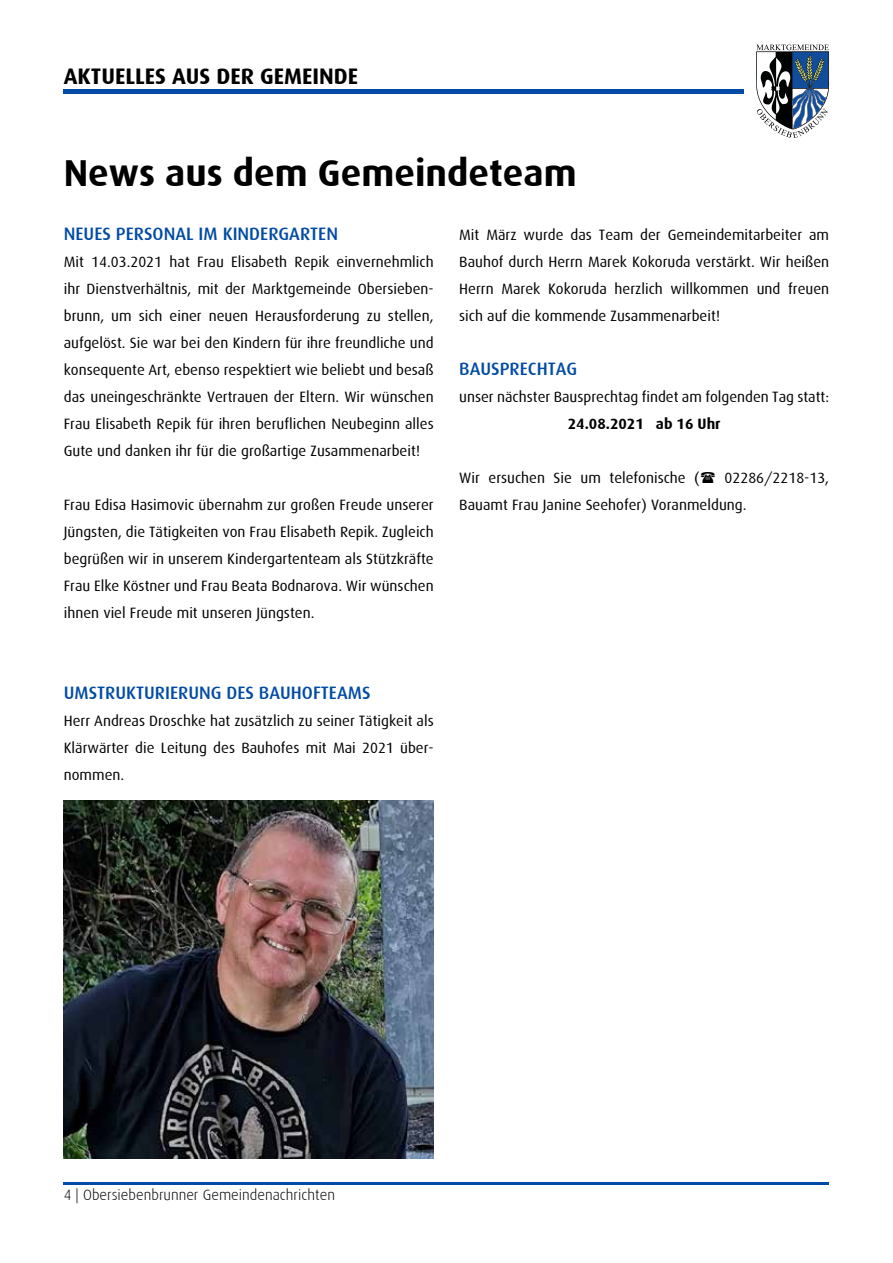
<style>
.page{position:relative;width:893px;height:1263px;background:#fff}
.page>*{position:absolute;margin:0;border:0;box-sizing:border-box;transform-origin:0 0}
.t1{font:700 37.5px "Dax";color:#000}
.t2{font:700 22.5px "Dax";color:#000}
.t3{font:500 18px "Dax";color:#004ba5}
.t4{font:15px/27px "Dax";color:#000;text-align:justify}
.t5{font:300 15px "Dax";color:#000}
.t6{font:700 15px "Dax";color:#000}
</style>
<div class="page">
<div style="left:64px;top:89px;width:680px;height:5px;background:#004ba5"></div>
<svg style="left:756px;top:45px;width:73px;height:93px"></svg>
<hr style="left:64px;top:1182px;width:765px;height:2px;background:#004ba5">
<img style="left:64px;top:801px;width:370px;height:357px">
<h2 class="t2" style="left:64px;top:64px;width:296px">AKTUELLES AUS DER GEMEINDE</h2>
<h1 class="t1" style="left:64px;top:152px;width:514px">News aus dem Gemeindeteam</h1>
<p class="t3" style="left:64px;top:224px;width:276px">NEUES PERSONAL IM KINDERGARTEN</p>
<p class="t4" style="left:64px;top:248px;width:371px">Mit 14.03.2021 hat Frau Elisabeth Repik einvernehmlich ihr Dienstverhältnis, mit der Marktgemeinde Obersieben&shy;brunn, um sich einer neuen Herausforderung zu stellen, aufgelöst. Sie war bei den Kindern für ihre freundliche und konsequente Art, ebenso respektiert wie beliebt und besaß das uneingeschränkte Vertrauen der Eltern. Wir wünschen Frau Elisabeth Repik für ihren beruflichen Neubeginn alles Gute und danken ihr für die großartige Zusammenarbeit!</p>
<p class="t4" style="left:64px;top:491px;width:371px">Frau Edisa Hasimovic übernahm zur großen Freude unserer Jüngsten, die Tätigkeiten von Frau Elisabeth Repik. Zugleich begrüßen wir in unserem Kindergartenteam als Stützkräfte Frau Elke Köstner und Frau Beata Bodnarova. Wir wünschen ihnen viel Freude mit unseren Jüngsten.</p>
<p class="t3" style="left:64px;top:683px;width:308px">UMSTRUKTURIERUNG DES BAUHOFTEAMS</p>
<p class="t4" style="left:64px;top:707px;width:371px">Herr Andreas Droschke hat zusätzlich zu seiner Tätigkeit als Klärwärter die Leitung des Bauhofes mit Mai 2021 über&shy;nommen.</p>
<p class="t4" style="left:459px;top:221px;width:371px">Mit März wurde das Team der Gemeindemitarbeiter am Bauhof durch Herrn Marek Kokoruda verstärkt. Wir heißen Herrn Marek Kokoruda herzlich willkommen und freuen sich auf die kommende Zusammenarbeit!</p>
<p class="t3" style="left:459px;top:359px;width:120px">BAUSPRECHTAG</p>
<p class="t4" style="left:459px;top:383px;width:371px">unser nächster Bausprechtag findet am folgenden Tag statt:</p>
<p class="t6" style="left:568px;top:415px;width:154px">24.08.2021 ab 16 Uhr</p>
<p class="t4" style="left:459px;top:464px;width:242px">Wir ersuchen Sie um telefonische (</p>
<p class="t4" style="left:459px;top:464px;width:371px;text-indent:265px">02286/2218-13,<br>Bauamt Frau Janine Seehofer) Voranmeldung.</p>
<p class="t5" style="left:64px;top:1186px;width:273px">4 | Obersiebenbrunner Gemeindenachrichten</p>
</div>
